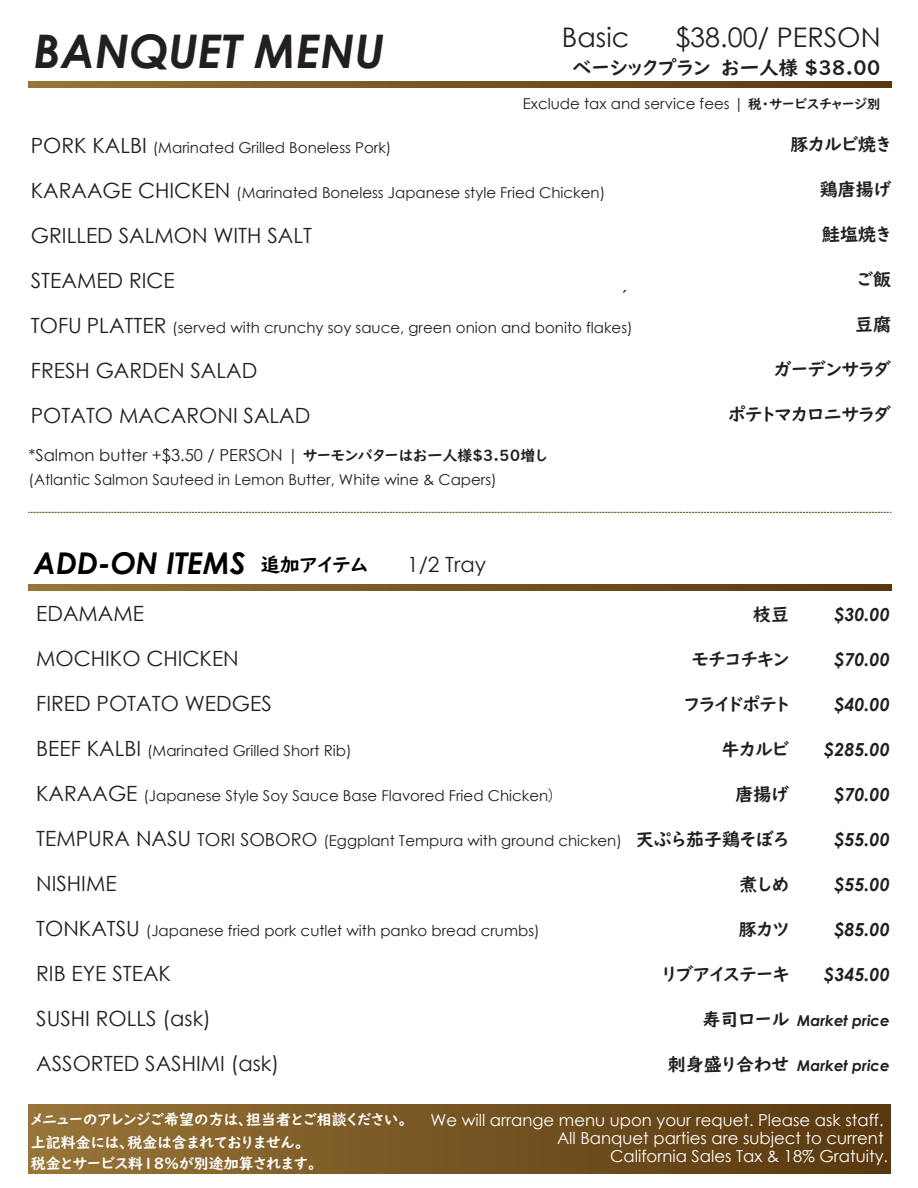
<style>
.page{position:relative;width:918px;height:1188px;background:#fff}
.page>*{position:absolute;margin:0;border:0;box-sizing:border-box;transform-origin:0 0}
.t1{font:italic 700 46.35px "Century Gothic";color:#231f20}
.t2{font:italic 700 30px "Century Gothic";color:#000}
.t3{font:27px "Century Gothic";color:#231f20}
.t4{font:21px/45px "Century Gothic";color:#231f20}
.t5{font:19.5px "UD Digi Kyokasho NK B";color:#231f20}
.t6{font:19.5px "UD Digi Kyokasho NK B";color:#000}
.t7{font:18px "UD Digi Kyokasho NK B";color:#231f20}
.t8{font:italic 700 18px "Century Gothic";color:#231f20}
.t9{font:18px "Century Gothic";color:#231f20}
.t10{font:16.5px/18px "Century Gothic";color:#fff;text-align:right}
.t11{font:16.5px "Century Gothic";color:#231f20}
.t12{font:15px "Century Gothic";color:#231f20}
.t13{font:15px/23px "UD Digi Kyokasho NK B";color:#fff}
.t14{font:italic 700 15px "Century Gothic";color:#231f20}
.s1{font-family:"UD Digi Kyokasho NK B";font-size:13.5px}
.s2{font-size:21px}
.s3{font-family:"UD Digi Kyokasho NK B";font-size:15px}
.s4{font-family:"Koz Go Pr 6 N"}
.s5{font-size:18px}
</style>
<div class="page">
<div style="left:28px;top:1105px;width:863px;height:68px;background:linear-gradient(to right,#967437,#58370e)"></div>
<svg style="left:28px;top:81px;width:863px;height:6px;background:#752"></svg>
<svg style="left:28px;top:585px;width:863px;height:6px;background:#752"></svg>
<svg style="left:28px;top:512px;width:863px;height:1px"></svg>
<h1 class="t1" style="left:34px;top:16px;width:352px">BANQUET MENU</h1>
<h3 class="t3" style="left:562px;top:19px;width:69px">Basic</h3>
<h3 class="t3" style="left:675px;top:19px;width:207px">$38.00/ PERSON</h3>
<h3 class="t5" style="left:573px;top:56px;width:310px">ベーシックプラン　お一人様 $38.00</h3>
<p class="t12" style="left:523px;top:93px;width:359px">Exclude tax and service fees | <span class="s1">税・サービスチャージ別</span></p>
<p class="t12" style="left:31px;top:137px;width:362px"><span class="s2">PORK KALBI</span> (Marinated Grilled Boneless Pork)</p>
<p class="t12" style="left:31px;top:182px;width:576px"><span class="s2">KARAAGE CHICKEN</span> (Marinated Boneless Japanese style Fried Chicken)</p>
<h3 class="t4" style="left:31px;top:213px;width:283px">GRILLED SALMON WITH SALT<br>STEAMED RICE</h3>
<p class="t12" style="left:31px;top:317px;width:603px"><span class="s2">TOFU PLATTER</span> (served with crunchy soy sauce, green onion and bonito flakes)</p>
<h3 class="t4" style="left:31px;top:348px;width:281px">FRESH GARDEN SALAD<br>POTATO MACARONI SALAD</h3>
<p class="t9" style="left:621px;top:285px;width:8px">´</p>
<p class="t11" style="left:29px;top:444px;width:520px">*Salmon butter +$3.50 / PERSON | <span class="s3">サーモンバターはお一人様$3.50増し</span></p>
<p class="t12" style="left:28px;top:469px;width:470px">(Atlantic Salmon Sauteed in Lemon Butter, White wine &amp; Capers)</p>
<h2 class="t2" style="left:34px;top:540px;width:213px">ADD-ON ITEMS</h2>
<h3 class="t6" style="left:261px;top:553px;width:119px">追加アイテム　</h3>
<h3 class="t4" style="left:407px;top:541px;width:81px">1/2 Tray</h3>
<p class="t7" style="left:790px;top:133px;width:102px">豚カルビ焼き</p>
<p class="t7" style="left:820px;top:178px;width:73px">鶏唐揚げ</p>
<p class="t7" style="left:822px;top:223px;width:71px">鮭塩焼き</p>
<p class="t7" style="left:857px;top:268px;width:36px">ご飯</p>
<p class="t7" style="left:855px;top:313px;width:37px">豆腐</p>
<p class="t7" style="left:774px;top:358px;width:119px">ガーデンサラダ</p>
<p class="t7" style="left:728px;top:403px;width:164px">ポテトマカロニサラダ</p>
<h3 class="t4" style="left:36px;top:590px;width:237px">EDAMAME<br>MOCHIKO CHICKEN<br>FIRED POTATO WEDGES</h3>
<p class="t12" style="left:36px;top:740px;width:317px"><span class="s2">BEEF KALBI</span> (Marinated Grilled Short Rib)</p>
<p class="t12" style="left:36px;top:785px;width:528px"><span class="s2">KARAAGE</span> (Japanese Style Soy Sauce Base Flavored Fried Chicken<span class="s4">）</span></p>
<p class="t12" style="left:36px;top:830px;width:587px"><span class="s2">TEMPURA NASU</span> <span class="s5">TORI SOBORO</span> (Eggplant Tempura with ground chicken)</p>
<h3 class="t4" style="left:36px;top:860px;width:82px">NISHIME</h3>
<p class="t12" style="left:36px;top:920px;width:505px"><span class="s2">TONKATSU</span> (Japanese fried pork cutlet with panko bread crumbs)</p>
<h3 class="t4" style="left:36px;top:950px;width:245px">RIB EYE STEAK<br>SUSHI ROLLS (ask)<br>ASSORTED SASHIMI (ask)</h3>
<p class="t7" style="left:753px;top:603px;width:37px">枝豆</p>
<p class="t7" style="left:692px;top:648px;width:98px">モチコチキン</p>
<p class="t7" style="left:685px;top:693px;width:106px">フライドポテト</p>
<p class="t7" style="left:721px;top:738px;width:69px">牛カルビ</p>
<p class="t7" style="left:736px;top:783px;width:55px">唐揚げ</p>
<p class="t7" style="left:636px;top:828px;width:155px">天ぷら茄子鶏そぼろ</p>
<p class="t7" style="left:740px;top:873px;width:51px">煮しめ</p>
<p class="t7" style="left:739px;top:918px;width:52px">豚カツ</p>
<p class="t7" style="left:663px;top:963px;width:128px">リブアイステーキ</p>
<p class="t7" style="left:703px;top:1008px;width:88px">寿司ロール</p>
<p class="t7" style="left:668px;top:1053px;width:123px">刺身盛り合わせ</p>
<p class="t8" style="left:834px;top:601px;width:57px">$30.00</p>
<p class="t8" style="left:834px;top:646px;width:57px">$70.00</p>
<p class="t8" style="left:834px;top:691px;width:57px">$40.00</p>
<p class="t8" style="left:824px;top:736px;width:67px">$285.00</p>
<p class="t8" style="left:834px;top:781px;width:57px">$70.00</p>
<p class="t8" style="left:834px;top:826px;width:57px">$55.00</p>
<p class="t8" style="left:834px;top:871px;width:57px">$55.00</p>
<p class="t8" style="left:834px;top:916px;width:57px">$85.00</p>
<p class="t8" style="left:824px;top:961px;width:67px">$345.00</p>
<p class="t14" style="left:797px;top:1009px;width:94px">Market price</p>
<p class="t14" style="left:797px;top:1054px;width:94px">Market price</p>
<p class="t13" style="left:31px;top:1108px;width:378px">メニューのアレンジご希望の方は、担当者とご相談ください。上記料金には、税金は含まれておりません。　</p>
<p class="t13" style="left:31px;top:1152px;width:287px">税金とサービス料18%が別途加算されます。</p>
<p class="t10" style="left:431px;top:1111px;width:459px">We will arrange menu upon your requet. Please ask staff.<br>All Banquet parties are subject to current<br>California Sales Tax &amp; 18% Gratuity.</p>
</div>
